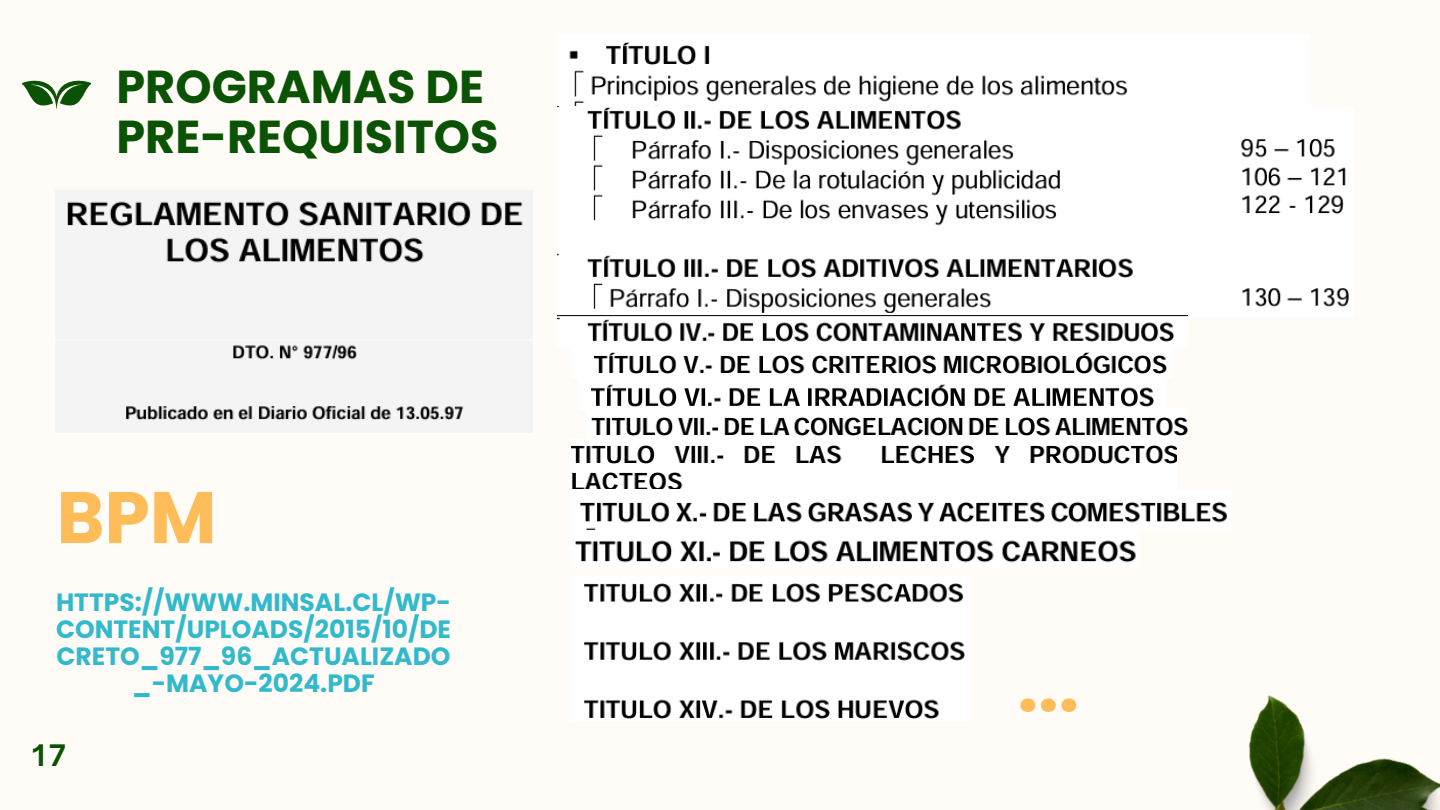
<style>
.page{position:relative;width:1440px;height:810px;background:#fffbf7}
.page>*{position:absolute;margin:0;border:0;box-sizing:border-box;transform-origin:0 0}
.t1{font:700 72.7px "Poppins";color:#ffbd59}
.t2{font:700 46.1px/50.2px "Poppins";color:#0b5304}
.t3{font:700 28.4px "Open Sauce One";color:#0b5304}
.t4{font:700 25px/27px "Poppins";color:#32b9cb;text-align:center}
</style>
<div class="page">
<svg style="left:22px;top:80px;width:69px;height:29px"></svg>
<img style="left:1248px;top:695px;width:192px;height:115px">
<img style="left:55px;top:191px;width:477px;height:241px">
<img style="left:557px;top:42px;width:571px;height:65px">
<img style="left:557px;top:107px;width:792px;height:210px">
<img style="left:557px;top:313px;width:630px;height:29px">
<img style="left:594px;top:352px;width:573px;height:22px">
<img style="left:591px;top:384px;width:563px;height:23px">
<img style="left:591px;top:417px;width:596px;height:19px">
<img style="left:571px;top:445px;width:606px;height:44px">
<img style="left:580px;top:502px;width:647px;height:28px">
<img style="left:575px;top:540px;width:561px;height:23px">
<img style="left:584px;top:583px;width:381px;height:136px">
<p class="t2" style="left:117px;top:61px;width:384px">PROGRAMAS DE<br>PRE-REQUISITOS</p>
<p class="t1" style="left:57px;top:467px;width:162px">BPM</p>
<p class="t4" style="left:56px;top:588px;width:397px">HTTPS://WWW.MINSAL.CL/WP-<br>CONTENT/UPLOADS/2015/10/DE<br>CRETO_977_96_ACTUALIZADO _-MAYO-2024.PDF</p>
<h2 class="t3" style="left:32px;top:738px;width:35px">17</h2>
<h1 class="t1" style="left:1018px;top:635px;width:63px">...</h1>
</div>
